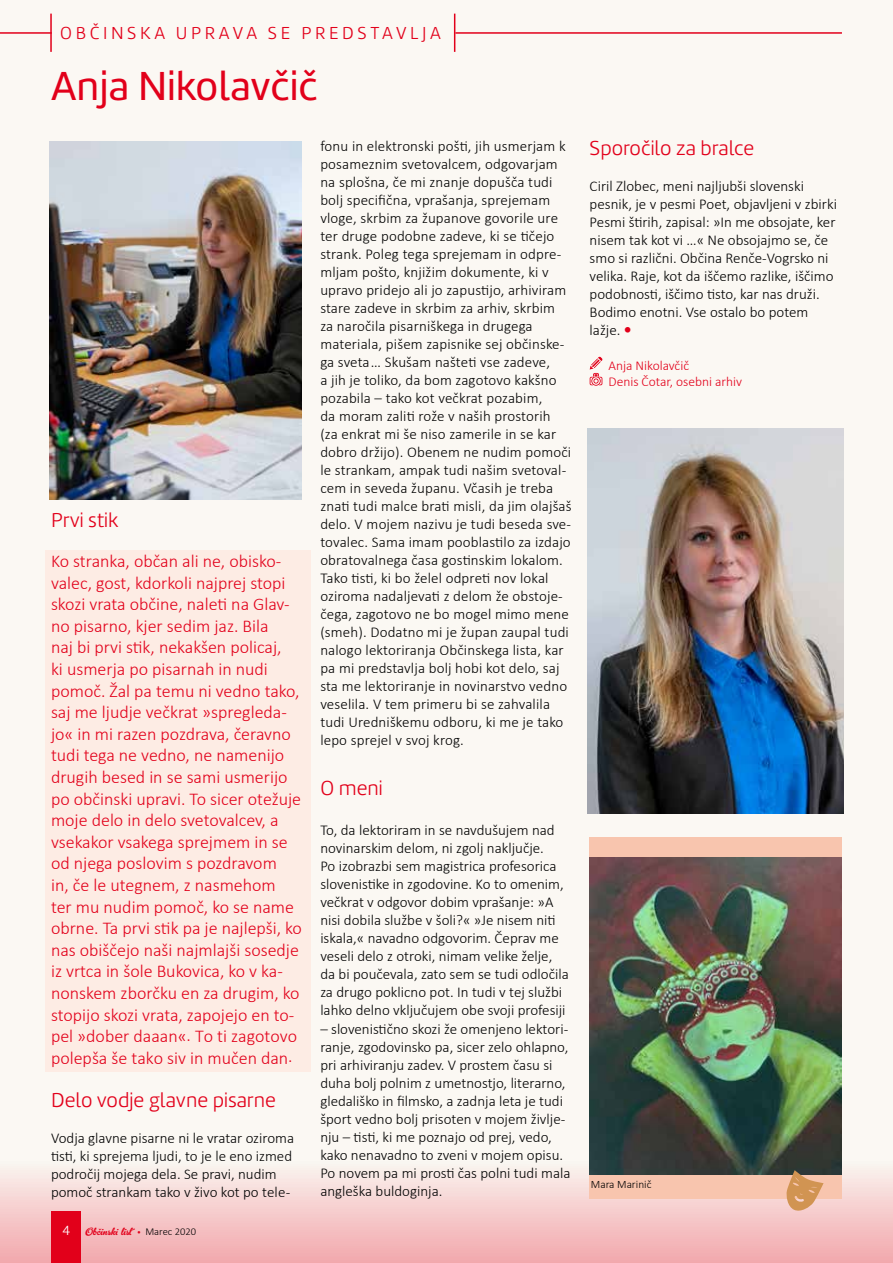
<style>
.page{position:relative;width:893px;height:1263px;background:#fbf8f3}
.page>*{position:absolute;margin:0;border:0;box-sizing:border-box;transform-origin:0 0}
.t1{font:42px "Marine";letter-spacing:.005em;color:#e2001a}
.t2{font:300 21px "Marine";color:#e2001a}
.t3{font:300 18px/21.6px "Calibri";color:#e2001a}
.t4{font:300 18px "Marine";letter-spacing:.2em;color:#e2001a}
.t5{font:300 15px/18px "Calibri";color:#000}
.t6{font:300 13.5px/16.2px "Calibri";color:#e2001a}
.t7{font:300 11.25px "Calibri";color:#000}
.t8{font:10.5px "Gelato Script";color:#e2001a}
.s1{font-family:"Marine";font-weight:300;font-size:13.8px;color:#fff}
.s2{font-family:"Source Sans Pro"}
.s3{font-family:"Calibri";font-weight:300;color:#000}
</style>
<div class="page">
<div style="left:0;top:1140px;width:893px;height:123px;background:linear-gradient(to bottom,#fcfffc,#f2a8ad)"></div>
<div style="left:51px;top:1212px;width:30px;height:51px;background:#e2001a"></div>
<hr style="left:50px;top:14px;width:2px;height:38px;background:#e2001a">
<hr style="left:454px;top:14px;width:1px;height:38px;background:#e2001a">
<hr style="left:0;top:32px;width:52px;height:2px;background:#e2001a">
<hr style="left:455px;top:32px;width:387px;height:2px;background:#e2001a">
<div style="left:45px;top:550px;width:265px;height:522px;background:#fdece4"></div>
<svg style="left:590px;top:356px;width:12px;height:30px"></svg>
<div style="left:589px;top:837px;width:253px;height:361px;background:#f8c5ae"></div>
<img style="left:589px;top:857px;width:253px;height:318px">
<svg style="left:786px;top:1170px;width:37px;height:43px;background:#cd9d75"></svg>
<img style="left:587px;top:429px;width:257px;height:384px">
<img style="left:49px;top:142px;width:253px;height:358px">
<p class="t4" style="left:60px;top:22px;width:382px">OBČINSKA UPRAVA SE PREDSTAVLJA</p>
<h1 class="t1" style="left:51px;top:59px;width:269px">Anja Nikolavčič</h1>
<h2 class="t2" style="left:51px;top:507px;width:69px">Prvi stik</h2>
<p class="t3" style="left:51px;top:550px;width:252px">Ko stranka, občan ali ne, obisko&shy;valec, gost, kdorkoli najprej stopi skozi vrata občine, naleti na Glav&shy;no pisarno, kjer sedim jaz. Bila<br>naj bi prvi stik, nekakšen policaj,<br>ki usmerja po pisarnah in nudi pomoč. Žal pa temu ni vedno tako, saj me ljudje večkrat »spregleda&shy;jo« in mi razen pozdrava, čeravno tudi tega ne vedno, ne namenijo drugih besed in se sami usmerijo po občinski upravi. To sicer otežuje moje delo in delo svetovalcev, a vsekakor vsakega sprejmem in se od njega poslovim s pozdravom<br>in, če le utegnem, z nasmehom<br>ter mu nudim pomoč, ko se name obrne. Ta prvi stik pa je najlepši, ko nas obiščejo naši najmlajši sosedje iz vrtca in šole Bukovica, ko v ka&shy;nonskem zborčku en za drugim, ko stopijo skozi vrata, zapojejo en to&shy;pel »dober daaan«. To ti zagotovo polepša še tako siv in mučen dan.</p>
<h2 class="t2" style="left:51px;top:1087px;width:227px">Delo vodje glavne pisarne</h2>
<p class="t5" style="left:51px;top:1129px;width:245px">Vodja glavne pisarne ni le vratar oziroma tisti, ki sprejema ljudi, to je le eno izmed področij mojega dela. Se pravi, nudim pomoč strankam tako v živo kot po tele-</p>
<p class="t8" style="left:62px;top:1225px;width:135px"><span class="s1">4</span> Občinski list <span class="s2">•</span> <span class="s3">Marec 2020</span></p>
<p class="t5" style="left:320px;top:137px;width:253px">fonu in elektronski pošti, jih usmerjam k posameznim svetovalcem, odgovarjam na splošna, če mi znanje dopušča tudi bolj specifična, vprašanja, sprejemam vloge, skrbim za županove govorile ure ter druge podobne zadeve, ki se tičejo strank. Poleg tega sprejemam in odpre&shy;mljam pošto, knjižim dokumente, ki v upravo pridejo ali jo zapustijo, arhiviram stare zadeve in skrbim za arhiv, skrbim<br>za naročila pisarniškega in drugega materiala, pišem zapisnike sej občinske&shy;ga sveta… Skušam našteti vse zadeve,<br>a jih je toliko, da bom zagotovo kakšno pozabila – tako kot večkrat pozabim,<br>da moram zaliti rože v naših prostorih (za enkrat mi še niso zamerile in se kar dobro držijo). Obenem ne nudim pomoči le strankam, ampak tudi našim svetoval&shy;cem in seveda županu. Včasih je treba znati tudi malce brati misli, da jim olajšaš delo. V mojem nazivu je tudi beseda sve&shy;tovalec. Sama imam pooblastilo za izdajo obratovalnega časa gostinskim lokalom.<br>Tako tisti, ki bo želel odpreti nov lokal oziroma nadaljevati z delom že obstoje&shy;čega, zagotovo ne bo mogel mimo mene (smeh). Dodatno mi je župan zaupal tudi nalogo lektoriranja Občinskega lista, kar pa mi predstavlja bolj hobi kot delo, saj sta me lektoriranje in novinarstvo vedno veselila. V tem primeru bi se zahvalila tudi Uredniškemu odboru, ki me je tako lepo sprejel v svoj krog.</p>
<h2 class="t2" style="left:320px;top:775px;width:64px">O meni</h2>
<p class="t5" style="left:320px;top:821px;width:250px">To, da lektoriram in se navdušujem nad novinarskim delom, ni zgolj naključje.<br>Po izobrazbi sem magistrica profesorica slovenistike in zgodovine. Ko to omenim, večkrat v odgovor dobim vprašanje: »A nisi dobila službe v šoli?« »Je nisem niti iskala,« navadno odgovorim. Čeprav me veseli delo z otroki, nimam velike želje, da bi poučevala, zato sem se tudi odločila za drugo poklicno pot. In tudi v tej službi lahko delno vključujem obe svoji profesiji</p>
<p class="t5" style="left:320px;top:1019px;width:252px">– slovenistično skozi že omenjeno lektori&shy;ranje, zgodovinsko pa, sicer zelo ohlapno, pri arhiviranju zadev. V prostem času si duha bolj polnim z umetnostjo, literarno, gledališko in filmsko, a zadnja leta je tudi šport vedno bolj prisoten v mojem življe&shy;nju – tisti, ki me poznajo od prej, vedo, kako nenavadno to zveni v mojem opisu.<br>Po novem pa mi prosti čas polni tudi mala angleška buldoginja.</p>
<h2 class="t2" style="left:590px;top:135px;width:166px">Sporočilo za bralce</h2>
<p class="t5" style="left:590px;top:177px;width:249px">Ciril Zlobec, meni najljubši slovenski pesnik, je v pesmi Poet, objavljeni v zbirki Pesmi štirih, zapisal: »In me obsojate, ker nisem tak kot vi …« Ne obsojajmo se, če smo si različni. Občina Renče-Vogrsko ni velika. Raje, kot da iščemo razlike, iščimo podobnosti, iščimo tisto, kar nas druži.<br>Bodimo enotni. Vse ostalo bo potem lažje.</p>
<p class="t6" style="left:608px;top:357px;width:135px">Anja Nikolavčič<br>Denis Čotar, osebni arhiv</p>
<p class="t7" style="left:591px;top:1177px;width:62px">Mara Marinič</p>
</div>
